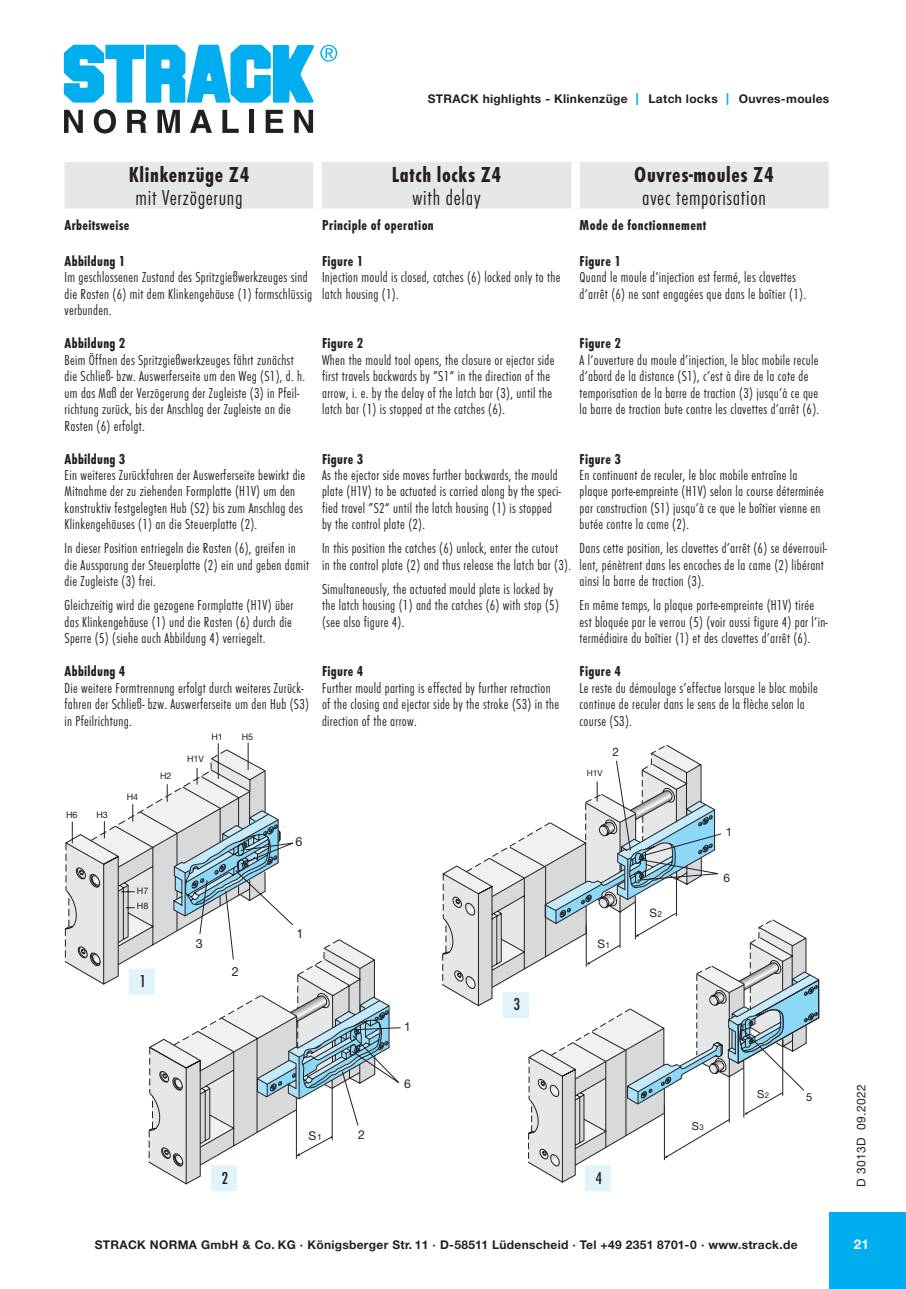
<style>
.page{position:relative;width:906px;height:1289px;background:#fff}
.page>*{position:absolute;margin:0;border:0;box-sizing:border-box;transform-origin:0 0}
.t1{font:22.5px "Futura T Bol Con";letter-spacing:.03em;color:#231f20}
.t2{font:22.5px "Futura T Lig Con";letter-spacing:.03em;color:#231f20}
.t3{font:18px "Futura T Med Con";color:#231f20}
.áTabFu__10_12_FutLig{font:15px/16.5px "Futura T Lig Con";letter-spacing:.02em;color:#231f20}
.ZwischenŸberschrift{font:15px "Futura T Bol Con";letter-spacing:.02em;color:#231f20}
.t4{font:700 13.5px "Helvetica Neue LT Std";color:#fff}
.t5{font:12.6px "Helvetica Neue LT Std";color:#231f20}
.t6{font:12.15px "Helvetica Neue LT Std";color:#231f20}
.t7{font:700 12px "Helvetica Neue LT Std";letter-spacing:.025em;color:#231f20}
.t8{font:12px "Helvetica Neue LT Std";letter-spacing:.03em;color:#231f20}
.t9{font:11.7px "Helvetica Neue LT Std";color:#231f20}
.t10{font:11.1px "Helvetica Neue LT Std";color:#231f20}
.t11{font:9px/15.5px "Helvetica Neue LT Std";color:#231f20}
.t12{font:8.4px "Helvetica Neue LT Std";color:#231f20}
.s1{font-weight:400;font-size:16.5px;color:#00aeef}
.s2{font-size:8.4px}
.s3{font-size:7.95px}
.s4{font-size:8.7px}
</style>
<div class="page">
<svg style="left:64px;top:110px;width:19px;height:23px"></svg>
<svg style="left:94px;top:109px;width:22px;height:24px"></svg>
<svg style="left:127px;top:110px;width:19px;height:23px"></svg>
<svg style="left:157px;top:110px;width:23px;height:23px"></svg>
<svg style="left:190px;top:110px;width:22px;height:23px"></svg>
<svg style="left:222px;top:110px;width:17px;height:23px"></svg>
<div style="left:249px;top:110px;width:5px;height:23px;background:#231f20"></div>
<svg style="left:266px;top:110px;width:17px;height:23px"></svg>
<svg style="left:294px;top:110px;width:19px;height:23px"></svg>
<svg style="left:64px;top:45px;width:273px;height:58px"></svg>
<div style="left:829px;top:1212px;width:77px;height:76px;background:#00aeef"></div>
<div style="left:65px;top:162px;width:763px;height:46px;background:#e6e7e9"></div>
<div style="left:313px;top:162px;width:9px;height:46px;background:#fff"></div>
<div style="left:571px;top:162px;width:9px;height:46px;background:#fff"></div>
<div style="left:211px;top:1165px;width:26px;height:26px;background:#e1f4fc"></div>
<svg style="left:64px;top:742px;width:337px;height:442px"></svg>
<div style="left:585px;top:1165px;width:25px;height:26px;background:#e1f4fc"></div>
<svg style="left:442px;top:744px;width:377px;height:438px"></svg>
<p class="t7" style="left:428px;top:91px;width:403px">STRACK highlights - Klinkenzüge <span class="s1">I</span> Latch locks <span class="s1">I</span> Ouvres-moules</p>
<p class="t1" style="left:129px;top:162px;width:122px">Klinkenzüge Z4</p>
<p class="t2" style="left:136px;top:185px;width:109px">mit Verzögerung</p>
<p class="ZwischenŸberschrift" style="left:65px;top:217px;width:66px">Arbeitsweise</p>
<p class="ZwischenŸberschrift" style="left:65px;top:252px;width:62px">Abbildung 1</p>
<p class="áTabFu__10_12_FutLig" style="left:65px;top:269px;width:249px">Im geschlossenen Zustand des Spritzgießwerkzeuges sind die Rasten (6) mit dem Klinkengehäuse (1) formschlüssig verbunden.</p>
<p class="ZwischenŸberschrift" style="left:65px;top:334px;width:62px">Abbildung 2</p>
<p class="áTabFu__10_12_FutLig" style="left:65px;top:352px;width:242px">Beim Öffnen des Spritzgießwerkzeuges fährt zunächst die Schließ- bzw. Auswerferseite um den Weg (S1), d. h. um das Maß der Verzögerung der Zugleiste (3) in Pfeil&shy;richtung zurück, bis der Anschlag der Zugleiste an die Rasten (6) erfolgt.</p>
<p class="ZwischenŸberschrift" style="left:65px;top:450px;width:62px">Abbildung 3</p>
<p class="áTabFu__10_12_FutLig" style="left:65px;top:467px;width:242px">Ein weiteres Zurückfahren der Auswerferseite bewirkt die Mitnahme der zu ziehenden Formplatte (H1V) um den konstruktiv festgelegten Hub (S2) bis zum Anschlag des Klinkengehäuses (1) an die Steuerplatte (2).</p>
<p class="áTabFu__10_12_FutLig" style="left:65px;top:540px;width:246px">In dieser Position entriegeln die Rasten (6), greifen in die Aussparung der Steuerplatte (2) ein und geben damit die Zugleiste (3) frei.</p>
<p class="áTabFu__10_12_FutLig" style="left:65px;top:597px;width:230px;text-align:justify">Gleichzeitig wird die gezogene Formplatte (H1V) über das Klinkengehäuse (1) und die Rasten (6) durch die Sperre (5) (siehe auch Abbildung 4) verriegelt.</p>
<p class="ZwischenŸberschrift" style="left:65px;top:662px;width:62px">Abbildung 4</p>
<p class="áTabFu__10_12_FutLig" style="left:65px;top:679px;width:246px">Die weitere Formtrennung erfolgt durch weiteres Zurück&shy;fahren der Schließ- bzw. Auswerferseite um den Hub (S3) in Pfeilrichtung.</p>
<p class="t11" style="left:211px;top:729px;width:13px">H1</p>
<p class="t11" style="left:242px;top:729px;width:13px">H5</p>
<p class="t11" style="left:66px;top:806px;width:13px">H6</p>
<p class="t11" style="left:96px;top:806px;width:13px">H3</p>
<p class="t11" style="left:127px;top:788px;width:13px">H4</p>
<p class="t11" style="left:160px;top:767px;width:13px">H2</p>
<p class="t11" style="left:187px;top:750px;width:18px">H1V</p>
<p class="t11" style="left:137px;top:882px;width:13px">H7<br>H8</p>
<p class="t3" style="left:140px;top:971px;width:8px">1</p>
<p class="t5" style="left:196px;top:936px;width:8px">3</p>
<p class="t5" style="left:232px;top:963px;width:8px">2</p>
<p class="t5" style="left:295px;top:834px;width:8px">6</p>
<p class="t5" style="left:296px;top:926px;width:8px">1</p>
<p class="t1" style="left:392px;top:162px;width:111px">Latch locks Z4</p>
<p class="t2" style="left:412px;top:185px;width:69px">with delay</p>
<p class="ZwischenŸberschrift" style="left:322px;top:217px;width:113px">Principle of operation</p>
<p class="ZwischenŸberschrift" style="left:322px;top:252px;width:43px">Figure 1</p>
<p class="áTabFu__10_12_FutLig" style="left:322px;top:269px;width:240px">Injection mould is closed, catches (6) locked only to the latch housing (1).</p>
<p class="ZwischenŸberschrift" style="left:322px;top:334px;width:43px">Figure 2</p>
<p class="áTabFu__10_12_FutLig" style="left:322px;top:352px;width:234px">When the mould tool opens, the closure or ejector side first travels backwards by ”S1“ in the direction of the arrow, i. e. by the delay of the latch bar (3), until the latch bar (1) is stopped at the catches (6).</p>
<p class="ZwischenŸberschrift" style="left:322px;top:450px;width:43px">Figure 3</p>
<p class="áTabFu__10_12_FutLig" style="left:322px;top:467px;width:240px">As the ejector side moves further backwards, the mould plate (H1V) to be actuated is carried along by the speci&shy;fied travel ”S2“ until the latch housing (1) is stopped by the control plate (2).</p>
<p class="áTabFu__10_12_FutLig" style="left:322px;top:540px;width:250px">In this position the catches (6) unlock, enter the cutout<br>in the control plate (2) and thus release the latch bar (3).</p>
<p class="áTabFu__10_12_FutLig" style="left:322px;top:581px;width:238px">Simultaneously, the actuated mould plate is locked by the latch housing (1) and the catches (6) with stop (5) (see also figure 4).</p>
<p class="ZwischenŸberschrift" style="left:322px;top:662px;width:43px">Figure 4</p>
<p class="áTabFu__10_12_FutLig" style="left:322px;top:679px;width:238px">Further mould parting is effected by further retraction of the closing and ejector side by the stroke (S3) in the direction of the arrow.</p>
<p class="t1" style="left:634px;top:162px;width:141px">Ouvres-moules Z4</p>
<p class="t2" style="left:642px;top:185px;width:125px">avec temporisation</p>
<p class="ZwischenŸberschrift" style="left:579px;top:217px;width:128px">Mode de fonctionnement</p>
<p class="ZwischenŸberschrift" style="left:579px;top:252px;width:43px">Figure 1</p>
<p class="áTabFu__10_12_FutLig" style="left:579px;top:269px;width:228px">Quand le moule d’injection est fermé, les clavettes d’arrêt (6) ne sont engagées que dans le boîtier (1).</p>
<p class="ZwischenŸberschrift" style="left:579px;top:334px;width:43px">Figure 2</p>
<p class="áTabFu__10_12_FutLig" style="left:579px;top:352px;width:241px">A l’ouverture du moule d’injection, le bloc mobile recule d’abord de la distance (S1), c’est à dire de la cote de temporisation de la barre de traction (3) jusqu’à ce que la barre de traction bute contre les clavettes d’arrêt (6).</p>
<p class="ZwischenŸberschrift" style="left:579px;top:450px;width:43px">Figure 3</p>
<p class="áTabFu__10_12_FutLig" style="left:579px;top:467px;width:246px">En continuant de reculer, le bloc mobile entraîne la plaque porte-empreinte (H1V) selon la course déterminée par construction (S1) jusqu’à ce que le boîtier vienne en butée contre la came (2).</p>
<p class="áTabFu__10_12_FutLig" style="left:579px;top:540px;width:249px">Dans cette position, les clavettes d’arrêt (6) se déverrouil&shy;lent, pénètrent dans les encoches de la came (2) libérant ainsi la barre de traction (3).</p>
<p class="áTabFu__10_12_FutLig" style="left:579px;top:597px;width:249px">En même temps, la plaque porte-empreinte (H1V) tirée est bloquée par le verrou (5) (voir aussi figure 4) par l’in&shy;termédiaire du boîtier (1) et des clavettes d’arrêt (6).</p>
<p class="ZwischenŸberschrift" style="left:579px;top:662px;width:43px">Figure 4</p>
<p class="áTabFu__10_12_FutLig" style="left:579px;top:679px;width:240px">Le reste du démoulage s’effectue lorsque le bloc mobile continue de reculer dans le sens de la flèche selon la course (S3).</p>
<p class="t12" style="left:586px;top:768px;width:17px">H1V</p>
<p class="t9" style="left:612px;top:745px;width:8px">2</p>
<p class="t6" style="left:404px;top:1019px;width:8px">1</p>
<p class="t3" style="left:513px;top:994px;width:8px">3</p>
<p class="t9" style="left:597px;top:936px;width:14px">S<span class="s2">1</span></p>
<p class="t9" style="left:649px;top:906px;width:14px">S<span class="s2">2</span></p>
<p class="t9" style="left:725px;top:824px;width:8px">1</p>
<p class="t9" style="left:723px;top:870px;width:8px">6</p>
<p class="t6" style="left:404px;top:1076px;width:8px">6</p>
<p class="t10" style="left:757px;top:1087px;width:14px">S<span class="s3">2</span></p>
<p class="t10" style="left:806px;top:1090px;width:8px">5</p>
<p class="t3" style="left:222px;top:1167px;width:8px">2</p>
<p class="t6" style="left:308px;top:1128px;width:15px">S<span class="s4">1</span></p>
<p class="t6" style="left:358px;top:1127px;width:8px">2</p>
<p class="t3" style="left:595px;top:1167px;width:8px">4</p>
<p class="t10" style="left:692px;top:1119px;width:14px">S<span class="s3">3</span></p>
<p class="t8" style="left:854px;top:1186px;width:104px;rotate:-90deg">D 3013D 09.2022</p>
<p class="t7" style="left:95px;top:1237px;width:704px">STRACK NORMA GmbH &amp; Co. KG · Königsberger Str. 11 · D-58511 Lüdenscheid · Tel +49 2351 8701-0 · www.strack.de</p>
<p class="t4" style="left:854px;top:1235px;width:17px">21</p>
</div>
